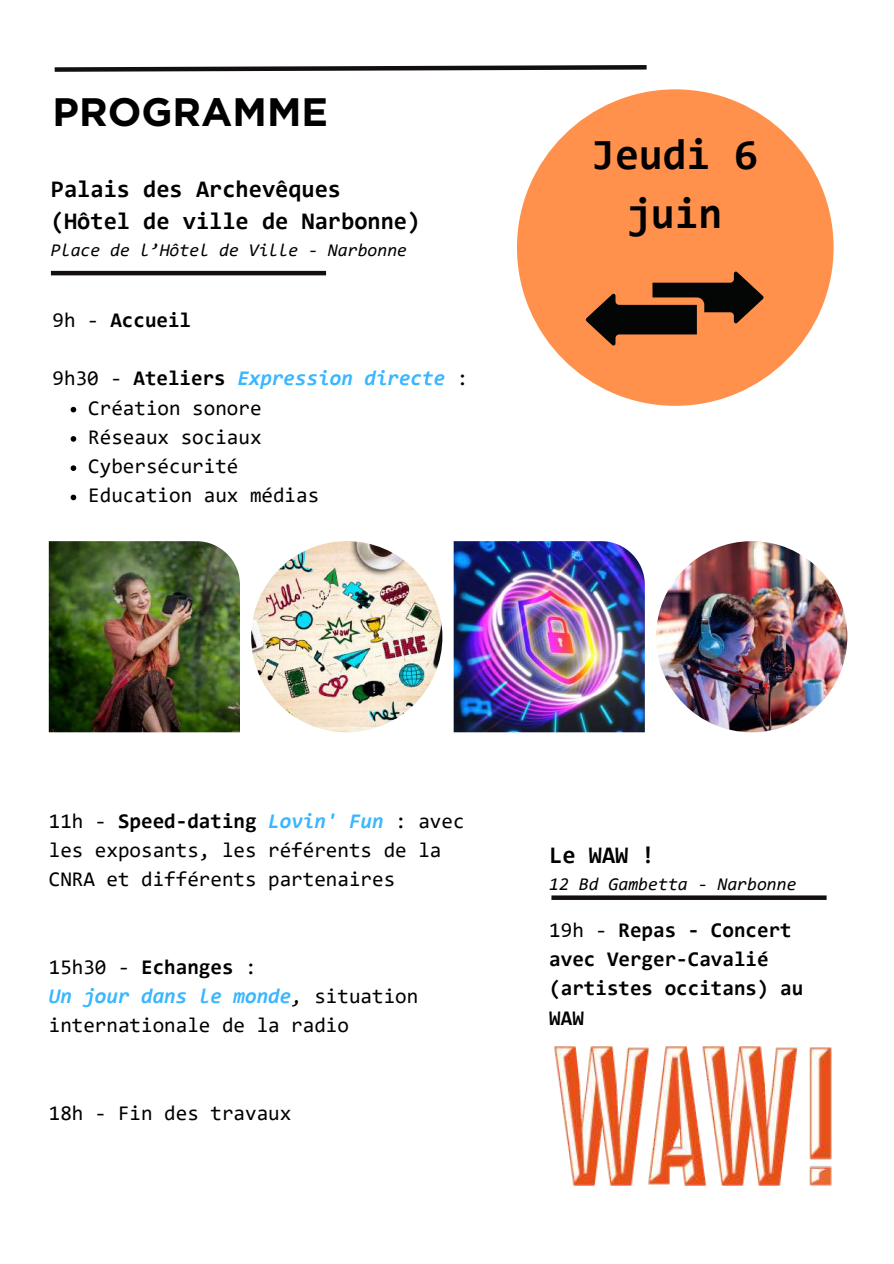
<style>
.page{position:relative;width:894px;height:1264px;background:#fff}
.page>*{position:absolute;margin:0;border:0;box-sizing:border-box;transform-origin:0 0}
.t1{font:700 43.35px/59.7px "Consolas";color:#000;text-align:center}
.t2{font:700 39.6px "Gotham";color:#000}
.t3{font:700 24px/32.7px "Consolas";color:#000}
.t4{font:21px/29.2px "Consolas";color:#000}
.t5{font:700 21px/29.2px "Consolas";color:#000}
.t6{font:italic 18px "Consolas";color:#000}
.s1{font-weight:400}
.s2{font-weight:700}
.s3{font-weight:700;font-style:italic;color:#38b6ff}
.s4{font-style:italic}
</style>
<div class="page">
<svg style="left:54px;top:65px;width:593px;height:7px"></svg>
<img style="left:49px;top:541px;width:191px;height:191px">
<hr style="left:51px;top:271px;width:275px;height:4px;background:#120f0e">
<div style="left:551px;top:895px;width:275px;height:5px;background:#120f0e"></div>
<div style="left:517px;top:89px;width:316px;height:317px;background:#ff914d;border-radius:50%"></div>
<svg style="left:585px;top:271px;width:178px;height:75px"></svg>
<img style="left:453px;top:541px;width:191px;height:191px">
<img style="left:251px;top:541px;width:191px;height:191px;border-radius:50%">
<img style="left:656px;top:541px;width:190px;height:191px;border-radius:50%">
<img style="left:554px;top:1046px;width:278px;height:140px">
<svg style="left:71px;top:407px;width:5px;height:5px"></svg>
<svg style="left:71px;top:436px;width:5px;height:6px"></svg>
<svg style="left:71px;top:465px;width:5px;height:6px"></svg>
<svg style="left:71px;top:494px;width:5px;height:6px"></svg>
<h2 class="t2" style="left:53px;top:88px;width:277px">PROGRAMME</h2>
<p class="t3" style="left:51px;top:174px;width:371px">Palais des Archevêques (Hôtel de ville de Narbonne)</p>
<p class="t6" style="left:51px;top:243px;width:357px">Place de l’Hôtel de Ville - Narbonne</p>
<p class="t5" style="left:53px;top:307px;width:140px"><span class="s1">9h -</span> Accueil</p>
<p class="t4" style="left:88px;top:366px;width:381px;text-indent:-36px">9h30 - <span class="s2">Ateliers</span> <span class="s3">Expression directe</span> :<br>Création sonore<br>Réseaux sociaux<br>Cybersécurité<br>Education aux médias</p>
<h1 class="t1" style="left:591px;top:128px;width:168px">Jeudi 6 juin</h1>
<p class="t4" style="left:49px;top:807px;width:417px">11h - <span class="s2">Speed-dating</span> <span class="s3">Lovin' Fun</span> : avec les exposants, les référents de la<br>CNRA et différents partenaires</p>
<p class="t4" style="left:49px;top:954px;width:371px">15h30 - <span class="s2">Echanges</span> :<br><span class="s3">Un jour dans le monde</span><span class="s4">,</span> situation internationale de la radio</p>
<p class="t4" style="left:49px;top:1100px;width:244px">18h - Fin des travaux</p>
<p class="t3" style="left:549px;top:841px;width:107px">Le WAW !</p>
<p class="t6" style="left:549px;top:877px;width:249px">12 Bd Gambetta - Narbonne</p>
<p class="t5" style="left:549px;top:917px;width:255px"><span class="s1">19h -</span> Repas - Concert avec Verger-Cavalié (artistes occitans) au<br>WAW</p>
</div>
